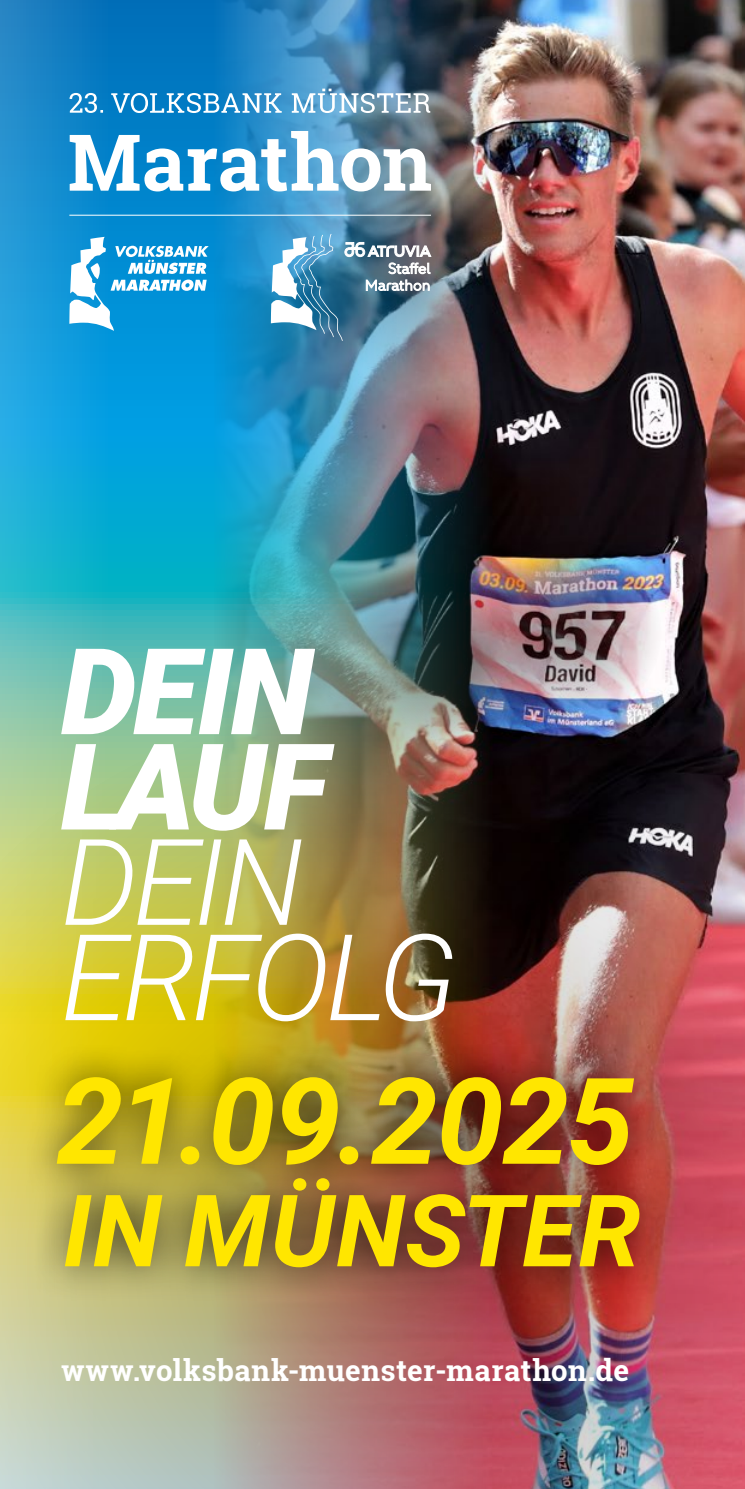
<style>
.page{position:relative;width:745px;height:1489px;background:#fff}
.page>*{position:absolute;margin:0;border:0;box-sizing:border-box;transform-origin:0 0}
.t1{font:italic 700 120px "Roboto";letter-spacing:-.015em;color:#ffe600}
.t2{font:italic 300 120px/95.2px "Roboto";letter-spacing:-.045em;color:#fff}
.t3{font:italic 900 120px/95.2px "Roboto";letter-spacing:-.025em;color:#fff}
.t4{font:italic 700 100px "Roboto";letter-spacing:.01em;color:#ffe600}
.t5{font:700 29.5px "Roboto Slab";letter-spacing:.015em;color:#fff}
.s1{font-size:29.75px}
</style>
<div class="page">
<svg style="left:0;top:0;width:180px;height:700px;background:#1b9ecd"></svg>
<img style="left:492px;top:0;width:252px;height:700px">
<img style="left:477px;top:540px;width:184px;height:184px;border-radius:50%">
<img style="left:378px;top:570px;width:184px;height:184px;border-radius:50%">
<svg style="left:322px;top:201px;width:183px;height:184px"></svg>
<img style="left:180px;top:0;width:312px;height:700px">
<img style="left:0;top:700px;width:744px;height:788px">
<div style="left:23px;top:1041px;width:651px;height:262px;background:#000;opacity:.75"></div>
<svg style="left:69px;top:237px;width:139px;height:94px"></svg>
<img style="left:271px;top:234px;width:160px;height:107px">
<hr style="left:69px;top:215px;width:362px;height:1px;background:#fff">
<svg style="left:111px;top:89px;width:319px;height:24px"></svg>
<svg style="left:70px;top:131px;width:361px;height:60px"></svg>
<svg style="left:69px;top:93px;width:34px;height:20px"></svg>
<h1 class="t3" style="left:61px;top:639px;width:268px">DEIN<br>LAUF</h1>
<h1 class="t2" style="left:61px;top:830px;width:398px">DEIN<br>ERFOLG</h1>
<h1 class="t1" style="left:57px;top:1036px;width:579px">21.09.2025</h1>
<h2 class="t4" style="left:63px;top:1160px;width:579px">IN MÜNSTER</h2>
<p class="t5" style="left:61px;top:1350px;width:569px">www.volksbank-muenster-marathon.<span class="s1">de</span></p>
</div>
